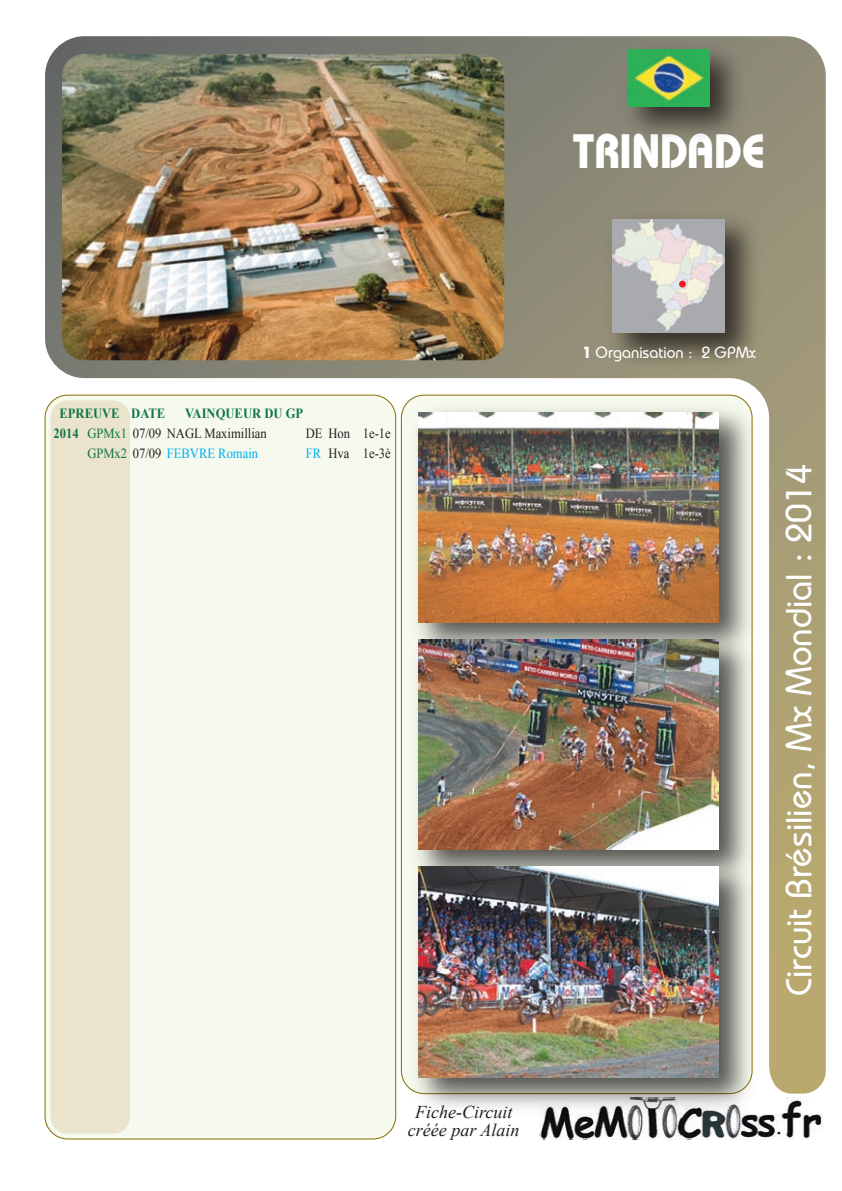
<style>
.page{position:relative;width:842px;height:1191px;background:#fff}
.page>*{position:absolute;margin:0;border:0;box-sizing:border-box;transform-origin:0 0}
.t1{font:700 48px "Bauhaus IT Cby BT";color:#fff;scale:.9 1}
.t2{font:500 36px "Bauhaus IT Cby BT";color:#fff}
.t3{font:italic 18px/18px "Times New Roman";color:#231f20;text-align:center}
.t4{font:500 16px "Bauhaus IT Cby BT";color:#fff}
.t5{font:14px "Times New Roman";color:#231f20;scale:.9 1}
.t6{font:700 14px "Times New Roman";color:#107546;scale:.9 1}
.t7{font:14px "Times New Roman";color:#00aeef;scale:.9 1}
.s1{font-weight:700;color:#107546}
.s2{color:#107546}
.s3{color:#231f20}
.s4{color:#00aeef}
.s5{font-weight:700}
</style>
<div class="page">
<img style="left:539px;top:1097px;width:283px;height:42px">
<svg style="left:44px;top:414px;width:353px;height:725px;background:#f1f4e4"></svg>
<img style="left:417px;top:1093px;width:347px;height:30px">
<img style="left:45px;top:36px;width:781px;height:1057px">
<div style="left:51px;top:400px;width:79px;height:733px;background:#ebe4cd"></div>
<img style="left:612px;top:36px;width:142px;height:115px">
<img style="left:628px;top:50px;width:81px;height:56px">
<img style="left:596px;top:203px;width:174px;height:176px">
<img style="left:613px;top:219px;width:111px;height:114px">
<div style="left:679px;top:281px;width:7px;height:6px;background:#ee1d23;border-radius:50%"></div>
<h1 class="t1" style="left:573px;top:121px;width:215px">TRINDADE</h1>
<p class="t6" style="left:59px;top:403px;width:119px">EPREUVE DATE</p>
<p class="t6" style="left:185px;top:403px;width:133px">VAINQUEUR DU GP</p>
<p class="t5" style="left:54px;top:423px;width:238px"><span class="s1">2014</span> <span class="s2">GPMx1</span> 07/09 NAGL Maximillian</p>
<p class="t5" style="left:306px;top:423px;width:96px">DE Hon 1e-1e</p>
<p class="t7" style="left:87px;top:443px;width:191px"><span class="s2">GPMx2</span> <span class="s3">07/09</span> FEBVRE Romain</p>
<p class="t5" style="left:306px;top:443px;width:96px"><span class="s4">FR</span> Hva 1e-3è</p>
<p class="t3" style="left:408px;top:1102px;width:113px">Fiche-Circuit créée par Alain</p>
<p class="t4" style="left:582px;top:343px;width:175px"><span class="s5">1</span> Organisation : 2 GPMx</p>
<h2 class="t2" style="left:777px;top:996px;width:533px;rotate:-90deg">Circuit Brésilien, Mx Mondial : 2014</h2>
</div>
